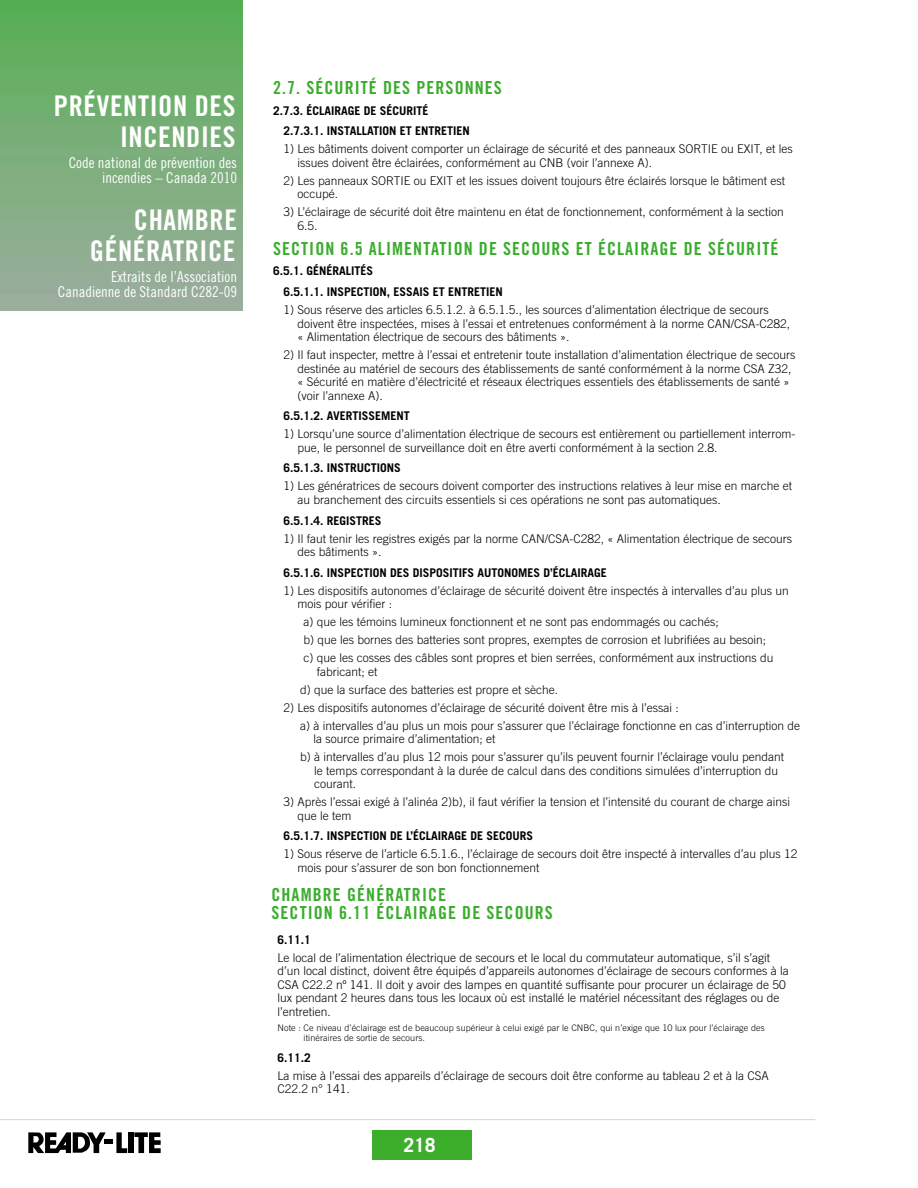
<style>
.page{position:relative;width:918px;height:1188px;background:#fff}
.page>*{position:absolute;margin:0;border:0;box-sizing:border-box;transform-origin:0 0}
.t1{font:28.5px/31.5px "Trade Gothic LT Std Bd Cn 20";letter-spacing:.02em;color:#fff;text-align:right}
.t2{font:700 19.5px "Trade Gothic LT Std";color:#fff}
.t3{font:18px/18px "Trade Gothic LT Std Bd Cn 20";letter-spacing:.06em;color:#3aad2c}
.t4{font:15px/15px "Trade Gothic LT Std Cn 18";color:#fff;text-align:right}
.t5{font:300 12px/13.5px "Trade Gothic LT Std";color:#000}
.t6{font:700 12px/20.7px "Trade Gothic LT Std";color:#000}
.t7{font:300 9px/10.5px "Trade Gothic LT Std";letter-spacing:.01em;color:#000}
</style>
<div class="page">
<img style="left:0;top:0;width:243px;height:310px">
<div style="left:372px;top:1130px;width:100px;height:30px;background:#3dae2b"></div>
<hr style="left:0;top:1119px;width:815px;height:1px;background:#d4d4d4">
<div style="left:128px;top:1132px;width:5px;height:21px;background:#000"></div>
<svg style="left:134px;top:1132px;width:27px;height:21px"></svg>
<svg style="left:28px;top:1132px;width:99px;height:21px"></svg>
<h1 class="t1" style="left:54px;top:89px;width:183px">PRÉVENTION DES<br>INCENDIES</h1>
<p class="t4" style="left:69px;top:155px;width:170px">Code national de prévention des incendies – Canada 2010</p>
<h1 class="t1" style="left:90px;top:203px;width:149px">CHAMBRE<br>GÉNÉRATRICE</h1>
<p class="t4" style="left:58px;top:269px;width:181px">Extraits de l’Association<br>Canadienne de Standard C282-09</p>
<h3 class="t3" style="left:273px;top:78px;width:230px">2.7. SÉCURITÉ DES PERSONNES</h3>
<p class="t6" style="left:284px;top:100px;width:188px;text-indent:-10px">2.7.3. ÉCLAIRAGE DE SÉCURITÉ<br>2.7.3.1. INSTALLATION ET ENTRETIEN</p>
<p class="t5" style="left:298px;top:142px;width:497px;text-indent:-14px">1) Les bâtiments doivent comporter un éclairage de sécurité et des panneaux SORTIE ou EXIT, et les issues doivent être éclairées, conformément au CNB (voir l’annexe A).</p>
<p class="t5" style="left:298px;top:174px;width:489px;text-indent:-14px">2) Les panneaux SORTIE ou EXIT et les issues doivent toujours être éclairés lorsque le bâtiment est occupé.</p>
<p class="t5" style="left:298px;top:205px;width:488px;text-indent:-14px">3) L’éclairage de sécurité doit être maintenu en état de fonctionnement, conformément à la section<br>6.5.</p>
<h3 class="t3" style="left:273px;top:239px;width:507px">SECTION 6.5 ALIMENTATION DE SECOURS ET ÉCLAIRAGE DE SÉCURITÉ</h3>
<p class="t6" style="left:284px;top:261px;width:221px;text-indent:-10px">6.5.1. GÉNÉRALITÉS<br>6.5.1.1. INSPECTION, ESSAIS ET ENTRETIEN</p>
<p class="t5" style="left:298px;top:303px;width:494px;text-indent:-14px">1) Sous réserve des articles 6.5.1.2. à 6.5.1.5., les sources d’alimentation électrique de secours doivent être inspectées, mises à l’essai et entretenues conformément à la norme CAN/CSA-C282, « Alimentation électrique de secours des bâtiments ».</p>
<p class="t5" style="left:298px;top:348px;width:499px;text-indent:-14px">2) Il faut inspecter, mettre à l’essai et entretenir toute installation d’alimentation électrique de secours destinée au matériel de secours des établissements de santé conformément à la norme CSA Z32, « Sécurité en matière d’électricité et réseaux électriques essentiels des établissements de santé » (voir l’annexe A).</p>
<p class="t6" style="left:284px;top:406px;width:128px">6.5.1.2. AVERTISSEMENT</p>
<p class="t5" style="left:298px;top:427px;width:500px;text-indent:-14px">1) Lorsqu’une source d’alimentation électrique de secours est entièrement ou partiellement interrom&shy;pue, le personnel de surveillance doit en être averti conformément à la section 2.8.</p>
<p class="t6" style="left:284px;top:458px;width:119px">6.5.1.3. INSTRUCTIONS</p>
<p class="t5" style="left:298px;top:479px;width:496px;text-indent:-14px">1) Les génératrices de secours doivent comporter des instructions relatives à leur mise en marche et au branchement des circuits essentiels si ces opérations ne sont pas automatiques.</p>
<p class="t6" style="left:284px;top:510px;width:100px">6.5.1.4. REGISTRES</p>
<p class="t5" style="left:298px;top:531px;width:496px;text-indent:-14px">1) Il faut tenir les registres exigés par la norme CAN/CSA-C282, « Alimentation électrique de secours des bâtiments ».</p>
<p class="t6" style="left:284px;top:562px;width:325px">6.5.1.6. INSPECTION DES DISPOSITIFS AUTONOMES D’ÉCLAIRAGE</p>
<p class="t5" style="left:298px;top:584px;width:493px;text-indent:-14px">1) Les dispositifs autonomes d’éclairage de sécurité doivent être inspectés à intervalles d’au plus un mois pour vérifier :</p>
<p class="t5" style="left:304px;top:613px;width:472px;line-height:18px">a) que les témoins lumineux fonctionnent et ne sont pas endommagés ou cachés;<br>b) que les bornes des batteries sont propres, exemptes de corrosion et lubrifiées au besoin; c) que les cosses des câbles sont propres et bien serrées, conformément aux instructions du</p>
<p class="t5" style="left:300px;top:662px;width:260px;line-height:18px;text-indent:17px">fabricant; et<br>d) que la surface des batteries est propre et sèche.</p>
<p class="t5" style="left:300px;top:698px;width:502px;line-height:18px;text-indent:-17px">2) Les dispositifs autonomes d’éclairage de sécurité doivent être mis à l’essai :<br>a) à intervalles d’au plus un mois pour s’assurer que l’éclairage fonctionne en cas d’interruption de</p>
<p class="t5" style="left:300px;top:730px;width:486px;line-height:18px;text-indent:13px">la source primaire d’alimentation; et<br>b) à intervalles d’au plus 12 mois pour s’assurer qu’ils peuvent fournir l’éclairage voulu pendant</p>
<p class="t5" style="left:314px;top:764px;width:466px">le temps correspondant à la durée de calcul dans des conditions simulées d’interruption du courant.</p>
<p class="t5" style="left:298px;top:795px;width:494px;text-indent:-14px">3) Après l’essai exigé à l’alinéa 2)b), il faut vérifier la tension et l’intensité du courant de charge ainsi que le tem</p>
<p class="t6" style="left:284px;top:826px;width:251px">6.5.1.7. INSPECTION DE L’ÉCLAIRAGE DE SECOURS</p>
<p class="t5" style="left:298px;top:847px;width:502px;text-indent:-14px">1) Sous réserve de l’article 6.5.1.6., l’éclairage de secours doit être inspecté à intervalles d’au plus 12 mois pour s’assurer de son bon fonctionnement</p>
<h3 class="t3" style="left:272px;top:885px;width:283px">CHAMBRE GÉNÉRATRICE<br>SECTION 6.11 ÉCLAIRAGE DE SECOURS</h3>
<p class="t6" style="left:278px;top:929px;width:35px">6.11.1</p>
<p class="t5" style="left:278px;top:951px;width:513px">Le local de l’alimentation électrique de secours et le local du commutateur automatique, s’il s’agit d’un local distinct, doivent être équipés d’appareils autonomes d’éclairage de secours conformes à la CSA C22.2 nº 141. Il doit y avoir des lampes en quantité suffisante pour procurer un éclairage de 50 lux pendant 2 heures dans tous les locaux où est installé le matériel nécessitant des réglages ou de l’entretien.</p>
<p class="t7" style="left:304px;top:1022px;width:463px;text-indent:-26px">Note : Ce niveau d’éclairage est de beaucoup supérieur à celui exigé par le CNBC, qui n’exige que 10 lux pour l’éclairage des itinéraires de sortie de secours.</p>
<p class="t6" style="left:278px;top:1047px;width:35px">6.11.2</p>
<p class="t5" style="left:278px;top:1069px;width:493px">La mise à l’essai des appareils d’éclairage de secours doit être conforme au tableau 2 et à la CSA<br>C22.2 n° 141.</p>
<h2 class="t2" style="left:404px;top:1133px;width:34px">218</h2>
</div>
